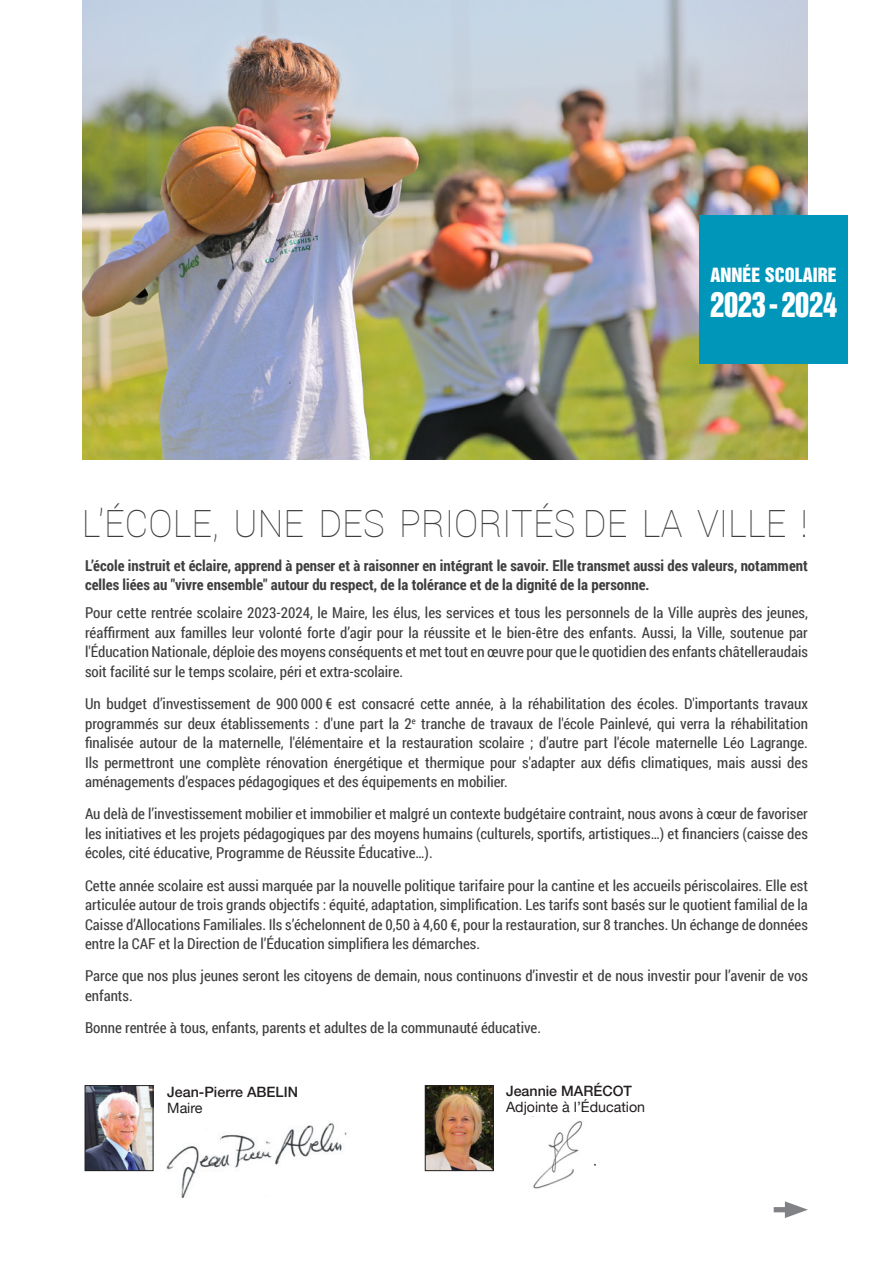
<style>
.page{position:relative;width:893px;height:1263px;background:#fff}
.page>*{position:absolute;margin:0;border:0;box-sizing:border-box;transform-origin:0 0}
.t1{font:100 37.5px "Roboto";color:#3e3e3f}
.t2{font:31.5px "Helvetica Inserat LT";letter-spacing:-.01em;color:#fff;scale:.9 1}
.t3{font:18px "Helvetica Inserat LT";color:#fff}
.t4{font:15px/19.5px "Roboto Condensed";color:#3e3e3f;text-align:justify}
.t5{font:700 15px/19.5px "Roboto Condensed";color:#3e3e3f}
.t6{font:500 14.25px "Helvetica Neue LT";color:#231f20}
.t7{font:14.25px "Helvetica Neue LT";color:#231f20}
</style>
<div class="page">
<img style="left:83px;top:0;width:725px;height:460px">
<img style="left:87px;top:1087px;width:64px;height:82px">
<div style="left:85px;top:1085px;width:68px;height:86px;border:1px solid #231f20"></div>
<img style="left:166px;top:1122px;width:181px;height:76px">
<img style="left:427px;top:1087px;width:64px;height:82px">
<div style="left:425px;top:1085px;width:68px;height:86px;border:1px solid #231f20"></div>
<img style="left:531px;top:1116px;width:48px;height:73px">
<img style="left:556px;top:1120px;width:27px;height:13px">
<div style="left:699px;top:215px;width:149px;height:149px;background:#0096ba"></div>
<div style="left:774px;top:1207px;width:20px;height:5px;background:#808285"></div>
<svg style="left:785px;top:1201px;width:23px;height:17px"></svg>
<p class="t3" style="left:710px;top:265px;width:128px">ANNÉE SCOLAIRE</p>
<h2 class="t2" style="left:710px;top:286px;width:143px">2023-2024</h2>
<h1 class="t1" style="left:82px;top:497px;width:728px">L'ÉCOLE, UNE DES PRIORITÉS DE LA VILLE !</h1>
<p class="t5" style="left:85px;top:555px;width:724px">L’école instruit et éclaire, apprend à penser et à raisonner en intégrant le savoir. Elle transmet aussi des valeurs, notamment celles liées au "vivre ensemble" autour du respect, de la tolérance et de la dignité de la personne.</p>
<p class="t4" style="left:85px;top:603px;width:724px">Pour cette rentrée scolaire 2023-2024, le Maire, les élus, les services et tous les personnels de la Ville auprès des jeunes, réaffirment aux familles leur volonté forte d’agir pour la réussite et le bien-être des enfants. Aussi, la Ville, soutenue par l'Éducation Nationale, déploie des moyens conséquents et met tout en œuvre pour que le quotidien des enfants châtelleraudais soit facilité sur le temps scolaire, péri et extra-scolaire.</p>
<p class="t4" style="left:85px;top:693px;width:724px">Un budget d’investissement de 900 000 € est consacré cette année, à la réhabilitation des écoles. D'importants travaux programmés sur deux établissements : d'une part la 2<sup>e</sup> tranche de travaux de l'école Painlevé, qui verra la réhabilitation finalisée autour de la maternelle, l'élémentaire et la restauration scolaire ; d'autre part l'école maternelle Léo Lagrange.<br>Ils permettront une complète rénovation énergétique et thermique pour s'adapter aux défis climatiques, mais aussi des aménagements d’espaces pédagogiques et des équipements en mobilier.</p>
<p class="t4" style="left:85px;top:804px;width:724px">Au delà de l’investissement mobilier et immobilier et malgré un contexte budgétaire contraint, nous avons à cœur de favoriser les initiatives et les projets pédagogiques par des moyens humains (culturels, sportifs, artistiques…) et financiers (caisse des écoles, cité éducative, Programme de Réussite Éducative…).</p>
<p class="t4" style="left:85px;top:875px;width:724px">Cette année scolaire est aussi marquée par la nouvelle politique tarifaire pour la cantine et les accueils périscolaires. Elle est articulée autour de trois grands objectifs : équité, adaptation, simplification. Les tarifs sont basés sur le quotient familial de la Caisse d’Allocations Familiales. Ils s’échelonnent de 0,50 à 4,60 €, pour la restauration, sur 8 tranches. Un échange de données entre la CAF et la Direction de l’Éducation simplifiera les démarches.</p>
<p class="t4" style="left:85px;top:966px;width:724px">Parce que nos plus jeunes seront les citoyens de demain, nous continuons d’investir et de nous investir pour l’avenir de vos enfants.</p>
<p class="t4" style="left:85px;top:1017px;width:458px">Bonne rentrée à tous, enfants, parents et adultes de la communauté éducative.</p>
<p class="t6" style="left:167px;top:1083px;width:132px">Jean-Pierre ABELIN</p>
<p class="t7" style="left:167px;top:1100px;width:37px">Maire</p>
<p class="t6" style="left:506px;top:1082px;width:127px">Jeannie MARÉCOT</p>
<p class="t7" style="left:506px;top:1099px;width:141px">Adjointe à l’Éducation</p>
</div>
